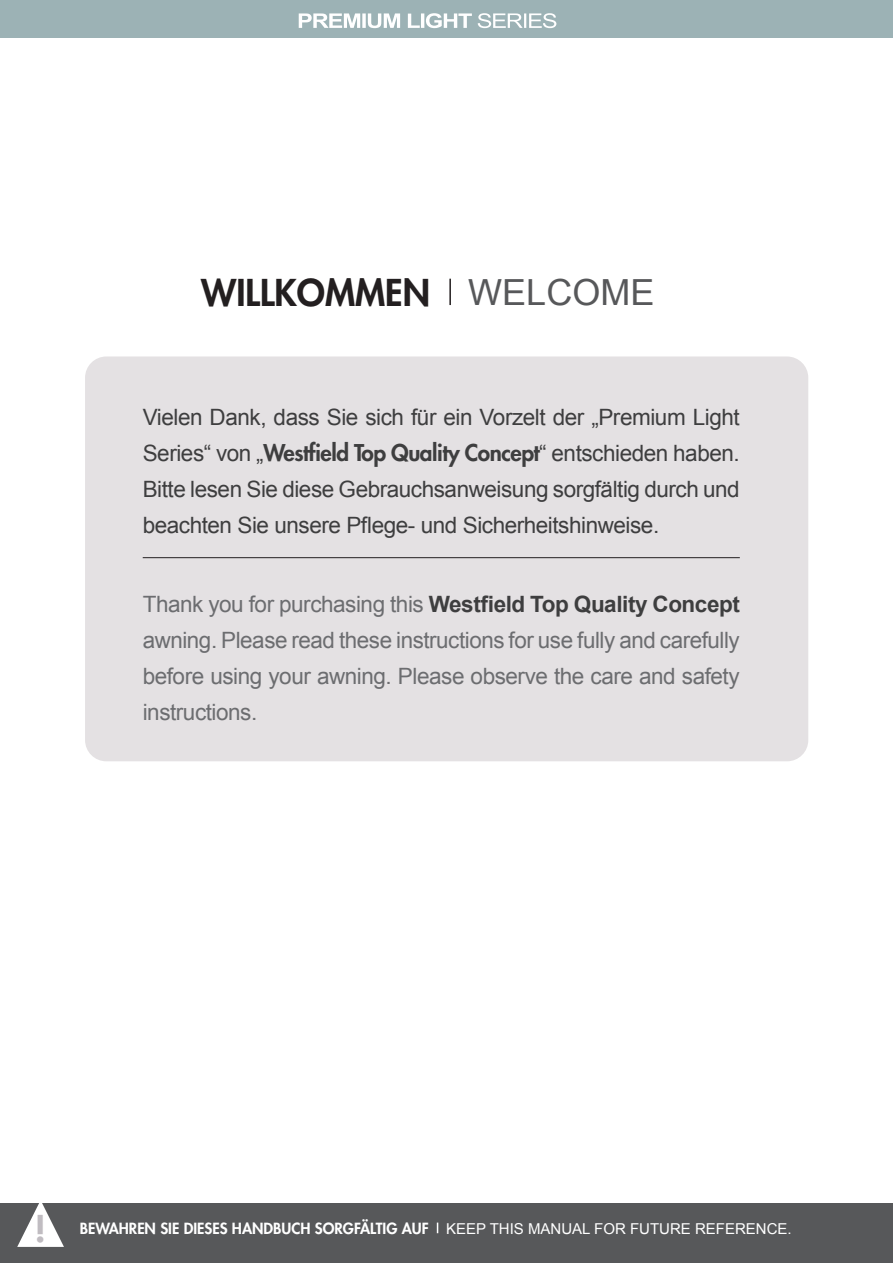
<style>
.page{position:relative;width:893px;height:1263px;background:#fff}
.page>*{position:absolute;margin:0;border:0;box-sizing:border-box;transform-origin:0 0}
.t1{font:800 36px "Futura Std";color:#231f20}
.t2{font:36px "Arial";color:#57585a}
.t3{font:800 36px "Futura Std";color:#c0bcc1}
.t4{font:22.5px/36px "Arial";letter-spacing:-.02em;color:#3e3e3f;text-align:justify}
.t5{font:22.5px/36px "Arial";letter-spacing:-.02em;color:#6c6d70;text-align:justify}
.t6{font:15px "Arial";color:#fff}
.t7{font:800 15px "Futura Std";color:#fff}
.s1{font-family:"Futura Std";font-weight:800}
.s2{font-weight:700;color:#3e3e3f}
.s3{font-family:"Futura Std";font-weight:800;font-size:13.5px;color:#57585a}
</style>
<div class="page">
<div style="left:0;top:0;width:893px;height:38px;background:#9cb2b5"></div>
<svg style="left:299px;top:13px;width:257px;height:15px"></svg>
<div style="left:0;top:1204px;width:893px;height:59px;background:#57585a"></div>
<svg style="left:17px;top:1203px;width:47px;height:44px"></svg>
<div style="left:85px;top:356px;width:723px;height:405px;background:#e4e1e3;border-radius:21px"></div>
<hr style="left:143px;top:557px;width:597px;height:1px;background:#231f20">
<hr style="left:449px;top:279px;width:2px;height:26px;background:#231f20">
<p class="t1" style="left:201px;top:270px;width:230px">WILLKOMMEN</p>
<p class="t2" style="left:468px;top:269px;width:188px">WELCOME</p>
<p class="t4" style="left:143px;top:400px;width:599px">Vielen Dank, dass Sie sich für ein Vorzelt der „Premium Light Series“ von „<span class="s1">Westfield Top Quality Concept</span>“ entschieden haben.<br>Bitte lesen Sie diese Gebrauchsanweisung sorgfältig durch und beachten Sie unsere Pflege- und Sicherheitshinweise.</p>
<p class="t5" style="left:143px;top:587px;width:599px">Thank you for purchasing this <span class="s2">Westfield Top Quality Concept </span>awning. Please read these instructions for use fully and carefully before using your awning. Please observe the care and safety instructions.</p>
<p class="t3" style="left:34px;top:1206px;width:13px">!</p>
<p class="t7" style="left:80px;top:1219px;width:350px">BEWAHREN SIE DIESES HANDBUCH SORGFÄLTIG AUF</p>
<p class="t6" style="left:418px;top:1219px;width:375px"><span class="s3">TRITON</span>KEEP THIS MANUAL FOR FUTURE REFERENCE.</p>
</div>
